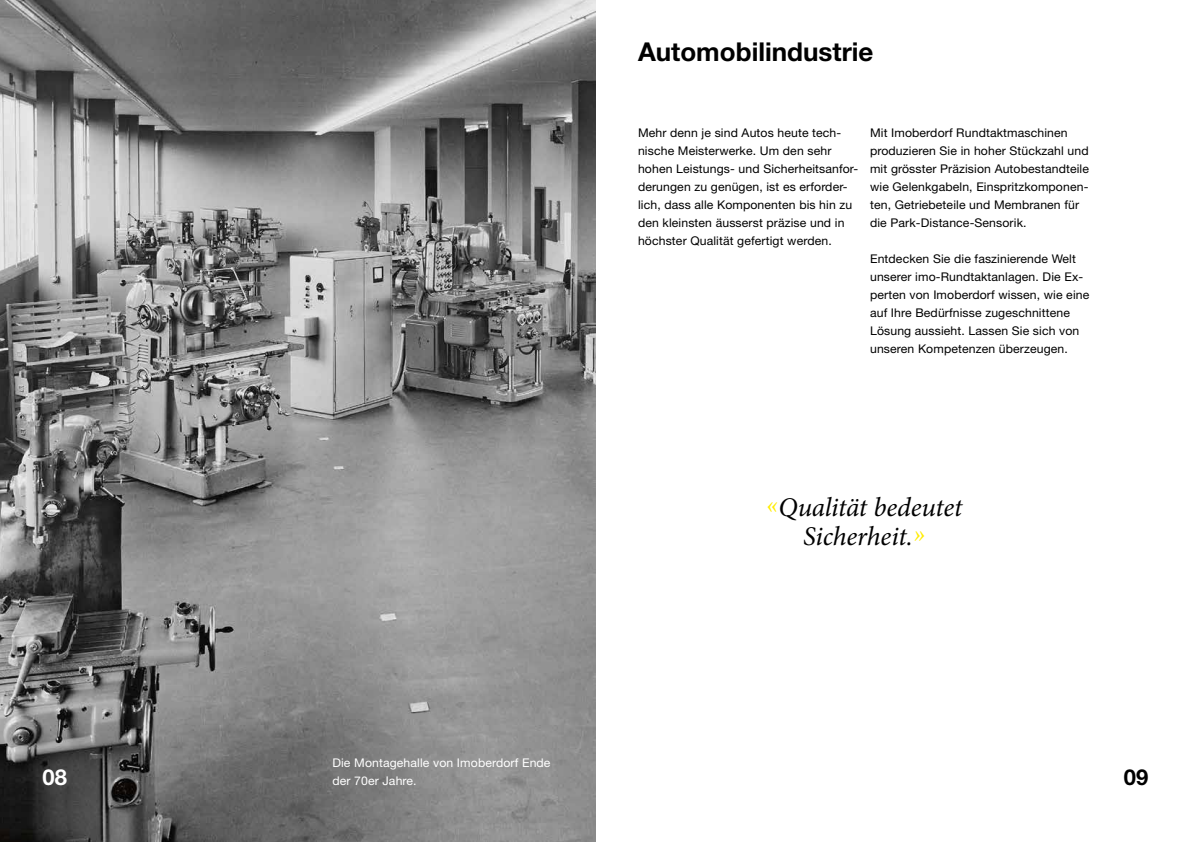
<style>
.page{position:relative;width:1191px;height:842px;background:#fff}
.page>*{position:absolute;margin:0;border:0;box-sizing:border-box;transform-origin:0 0}
.t1{font:italic 27px/29px "Minion Pro";letter-spacing:-.005em;color:#000;text-align:center}
.t2{font:700 26px "Helvetica Neue LT Std";color:#000}
.t3{font:700 22px "Helvetica Neue LT Std";color:#000}
.t4{font:700 22px "Helvetica Neue LT Std";color:#fff}
.t5{font:12px/18px "Helvetica Neue LT Std";letter-spacing:.01em;color:#000}
.t6{font:12px "Helvetica Neue LT Std";letter-spacing:.01em;color:#fff}
.s1{color:#ffed00}
</style>
<div class="page">
<img style="left:0;top:0;width:595px;height:842px">
<p class="t6" style="left:332px;top:756px;width:220px">Die Montagehalle von Imoberdorf Ende</p>
<h3 class="t4" style="left:43px;top:764px;width:26px">08</h3>
<p class="t6" style="left:332px;top:774px;width:86px">der 70er Jahre.</p>
<h2 class="t2" style="left:638px;top:36px;width:237px">Automobilindustrie</h2>
<p class="t5" style="left:638px;top:124px;width:222px">Mehr denn je sind Autos heute tech&shy;nische Meisterwerke. Um den sehr hohen Leistungs- und Sicherheitsanfor&shy;derungen zu genügen, ist es erforder&shy;lich, dass alle Komponenten bis hin zu den kleinsten äusserst präzise und in höchster Qualität gefertigt werden.</p>
<p class="t5" style="left:870px;top:124px;width:220px">Mit Imoberdorf Rundtaktmaschinen produzieren Sie in hoher Stückzahl und mit grösster Präzision Autobestandteile wie Gelenkgabeln, Einspritzkomponen&shy;ten, Getriebeteile und Membranen für die Park-Distance-Sensorik.</p>
<p class="t5" style="left:870px;top:250px;width:221px">Entdecken Sie die faszinierende Welt unserer imo-Rundtaktanlagen. Die Ex&shy;perten von Imoberdorf wissen, wie eine auf Ihre Bedürfnisse zugeschnittene Lösung aussieht. Lassen Sie sich von unseren Kompetenzen überzeugen.</p>
<h1 class="t1" style="left:766px;top:493px;width:198px"><span class="s1">«</span>Qualität bedeutet<br>Sicherheit.<span class="s1">»</span></h1>
<h3 class="t3" style="left:1124px;top:764px;width:26px">09</h3>
</div>
